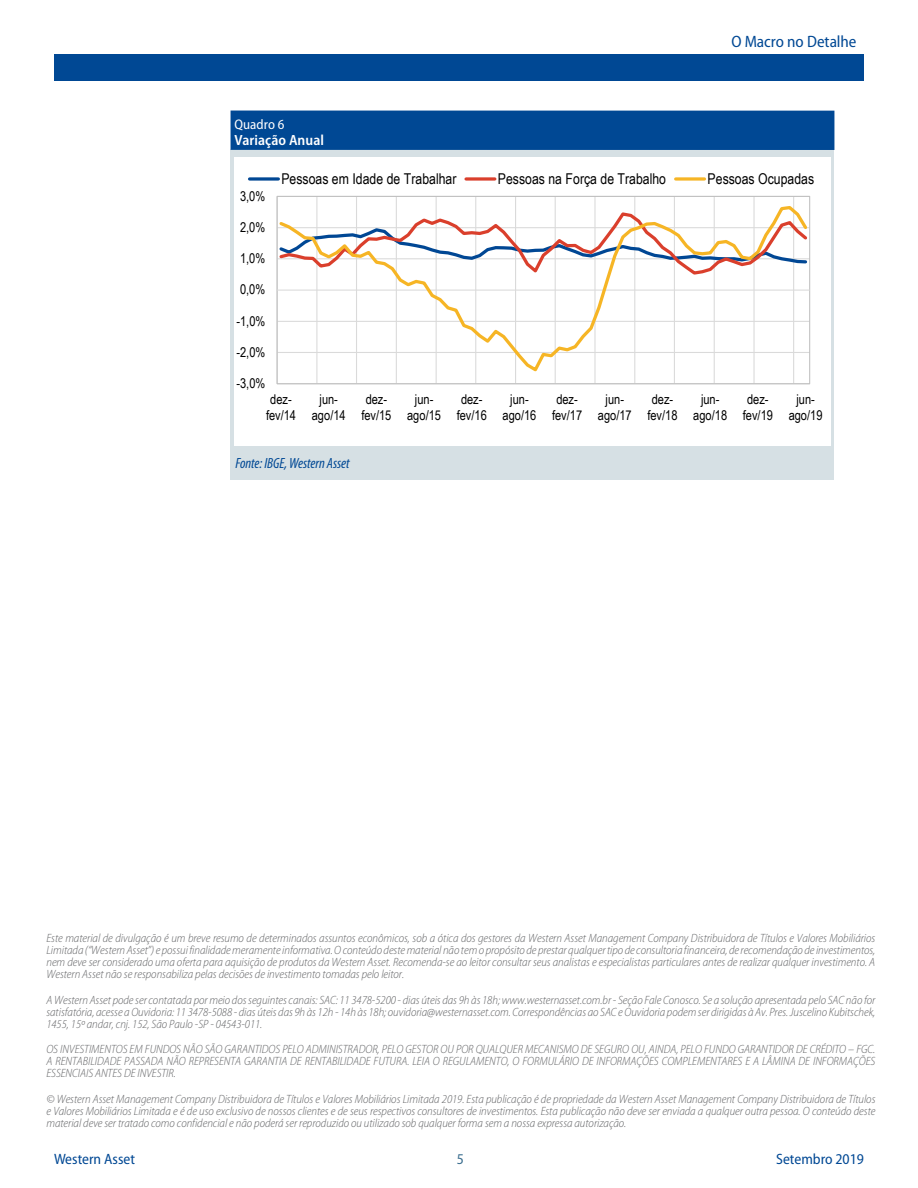
<style>
.page{position:relative;width:918px;height:1188px;background:#fff}
.page>*{position:absolute;margin:0;border:0;box-sizing:border-box;transform-origin:0 0}
.t1{font:semi-condensed 16.5px "Myriad Pro";color:#004894}
.t2{font:semi-condensed 15px "Myriad Pro";color:#004894}
.t3{font:semi-condensed 15px "Myriad Pro";color:#3b6e8f}
.t4{font:14.85px "Arial Narrow";color:#000}
.t5{font:italic condensed 14.85px "Myriad Pro";letter-spacing:-.005em;color:#004894}
.t6{font:600 semi-condensed 14.85px "Myriad Pro";letter-spacing:.005em;color:#fff}
.t7{font:semi-condensed 13.95px "Myriad Pro";letter-spacing:.005em;color:#fff}
.t8{font:13.5px/15.5px "Arial Narrow";letter-spacing:-.005em;color:#000;text-align:center}
.t9{font:italic 300 semi-condensed 12px/12px "Myriad Pro";letter-spacing:-.005em;color:#636466;text-align:justify}
</style>
<div class="page">
<div style="left:54px;top:54px;width:810px;height:27px;background:#004894"></div>
<div style="left:231px;top:149px;width:603px;height:331px;background:#d6e0e4"></div>
<div style="left:231px;top:111px;width:603px;height:39px;background:#004894"></div>
<div style="left:234px;top:157px;width:597px;height:289px;background:#fff"></div>
<hr style="left:316px;top:196px;width:1px;height:188px;background:#dadada">
<hr style="left:356px;top:196px;width:1px;height:188px;background:#dadada">
<hr style="left:396px;top:196px;width:1px;height:188px;background:#dadada">
<hr style="left:436px;top:196px;width:1px;height:188px;background:#dadada">
<hr style="left:475px;top:196px;width:1px;height:188px;background:#dadada">
<hr style="left:515px;top:196px;width:1px;height:188px;background:#dadada">
<hr style="left:555px;top:196px;width:1px;height:188px;background:#dadada">
<hr style="left:594px;top:196px;width:2px;height:188px;background:#dadada">
<hr style="left:634px;top:196px;width:1px;height:188px;background:#dadada">
<hr style="left:674px;top:196px;width:1px;height:188px;background:#dadada">
<hr style="left:714px;top:196px;width:1px;height:188px;background:#dadada">
<hr style="left:753px;top:196px;width:2px;height:188px;background:#dadada">
<hr style="left:793px;top:196px;width:1px;height:188px;background:#dadada">
<div style="left:277px;top:196px;width:533px;height:188px;border:1px solid #c1c1c1"></div>
<svg style="left:277px;top:204px;width:533px;height:170px"></svg>
<svg style="left:250px;top:177px;width:28px;height:4px"></svg>
<svg style="left:466px;top:177px;width:29px;height:4px"></svg>
<svg style="left:676px;top:177px;width:29px;height:4px"></svg>
<p class="t7" style="left:234px;top:116px;width:52px">Quadro 6</p>
<p class="t6" style="left:234px;top:132px;width:91px">Variação Anual</p>
<h1 class="t1" style="left:731px;top:32px;width:127px">O Macro no Detalhe</h1>
<p class="t8" style="left:240px;top:188px;width:27px">3,0%</p>
<p class="t8" style="left:240px;top:219px;width:27px">2,0%</p>
<p class="t8" style="left:240px;top:250px;width:27px">1,0%</p>
<p class="t8" style="left:240px;top:281px;width:27px">0,0%</p>
<p class="t8" style="left:236px;top:313px;width:30px">-1,0%</p>
<p class="t8" style="left:236px;top:344px;width:30px">-2,0%</p>
<p class="t8" style="left:236px;top:375px;width:30px">-3,0%</p>
<p class="t4" style="left:281px;top:168px;width:177px">Pessoas em Idade de Trabalhar</p>
<p class="t4" style="left:498px;top:168px;width:170px">Pessoas na Força de Trabalho</p>
<p class="t4" style="left:708px;top:168px;width:108px">Pessoas Ocupadas</p>
<p class="t8" style="left:266px;top:391px;width:32px">dez&shy;fev/14</p>
<p class="t8" style="left:312px;top:391px;width:35px">jun&shy;ago/14</p>
<p class="t8" style="left:361px;top:391px;width:32px">dez&shy;fev/15</p>
<p class="t8" style="left:407px;top:391px;width:35px">jun&shy;ago/15</p>
<p class="t8" style="left:457px;top:391px;width:32px">dez&shy;fev/16</p>
<p class="t8" style="left:503px;top:391px;width:35px">jun&shy;ago/16</p>
<p class="t8" style="left:552px;top:391px;width:32px">dez&shy;fev/17</p>
<p class="t8" style="left:598px;top:391px;width:35px">jun&shy;ago/17</p>
<p class="t8" style="left:647px;top:391px;width:32px">dez&shy;fev/18</p>
<p class="t8" style="left:693px;top:391px;width:35px">jun&shy;ago/18</p>
<p class="t8" style="left:743px;top:391px;width:32px">dez&shy;fev/19</p>
<p class="t8" style="left:789px;top:391px;width:35px">jun&shy;ago/19</p>
<p class="t5" style="left:235px;top:455px;width:116px">Fonte: IBGE, Western Asset</p>
<p class="t9" style="left:46px;top:932px;width:831px">Este material de divulgação é um breve resumo de determinados assuntos econômicos, sob a ótica dos gestores da Western Asset Management Company Distribuidora de Títulos e Valores Mobiliários Limitada (“Western Asset”) e possui finalidade meramente informativa. O conteúdo deste material não tem o propósito de prestar qualquer tipo de consultoria financeira, de recomendação de investimentos, nem deve ser considerado uma oferta para aquisição de produtos da Western Asset. Recomenda-se ao leitor consultar seus analistas e especialistas particulares antes de realizar qualquer investimento. A Western Asset não se responsabiliza pelas decisões de investimento tomadas pelo leitor.</p>
<p class="t9" style="left:46px;top:994px;width:831px">A Western Asset pode ser contatada por meio dos seguintes canais: SAC: 11 3478-5200 - dias úteis das 9h às 18h; www.westernasset.com.br - Seção Fale Conosco. Se a solução apresentada pelo SAC não for satisfatória, acesse a Ouvidoria: 11 3478-5088 - dias úteis das 9h às 12h - 14h às 18h; ouvidoria@westernasset.com. Correspondências ao SAC e Ouvidoria podem ser dirigidas à Av. Pres. Juscelino Kubitschek, 1455, 15º andar, cnj. 152, São Paulo -SP - 04543-011.</p>
<p class="t9" style="left:46px;top:1043px;width:830px">OS INVESTIMENTOS EM FUNDOS NÃO SÃO GARANTIDOS PELO ADMINISTRADOR, PELO GESTOR OU POR QUALQUER MECANISMO DE SEGURO OU, AINDA, PELO FUNDO GARANTIDOR DE CRÉDITO – FGC.<br>A RENTABILIDADE PASSADA NÃO REPRESENTA GARANTIA DE RENTABILIDADE FUTURA. LEIA O REGULAMENTO, O FORMULÁRIO DE INFORMAÇÕES COMPLEMENTARES E A LÂMINA DE INFORMAÇÕES ESSENCIAIS ANTES DE INVESTIR.</p>
<p class="t9" style="left:46px;top:1093px;width:831px">© Western Asset Management Company Distribuidora de Títulos e Valores Mobiliários Limitada 2019. Esta publicação é de propriedade da Western Asset Management Company Distribuidora de Títulos e Valores Mobiliários Limitada e é de uso exclusivo de nossos clientes e de seus respectivos consultores de investimentos. Esta publicação não deve ser enviada a qualquer outra pessoa. O conteúdo deste material deve ser tratado como confidencial e não poderá ser reproduzido ou utilizado sob qualquer forma sem a nossa expressa autorização.</p>
<p class="t2" style="left:54px;top:1151px;width:83px">Western Asset</p>
<p class="t2" style="left:776px;top:1151px;width:89px">Setembro 2019</p>
<p class="t3" style="left:457px;top:1151px;width:9px">5</p>
</div>
